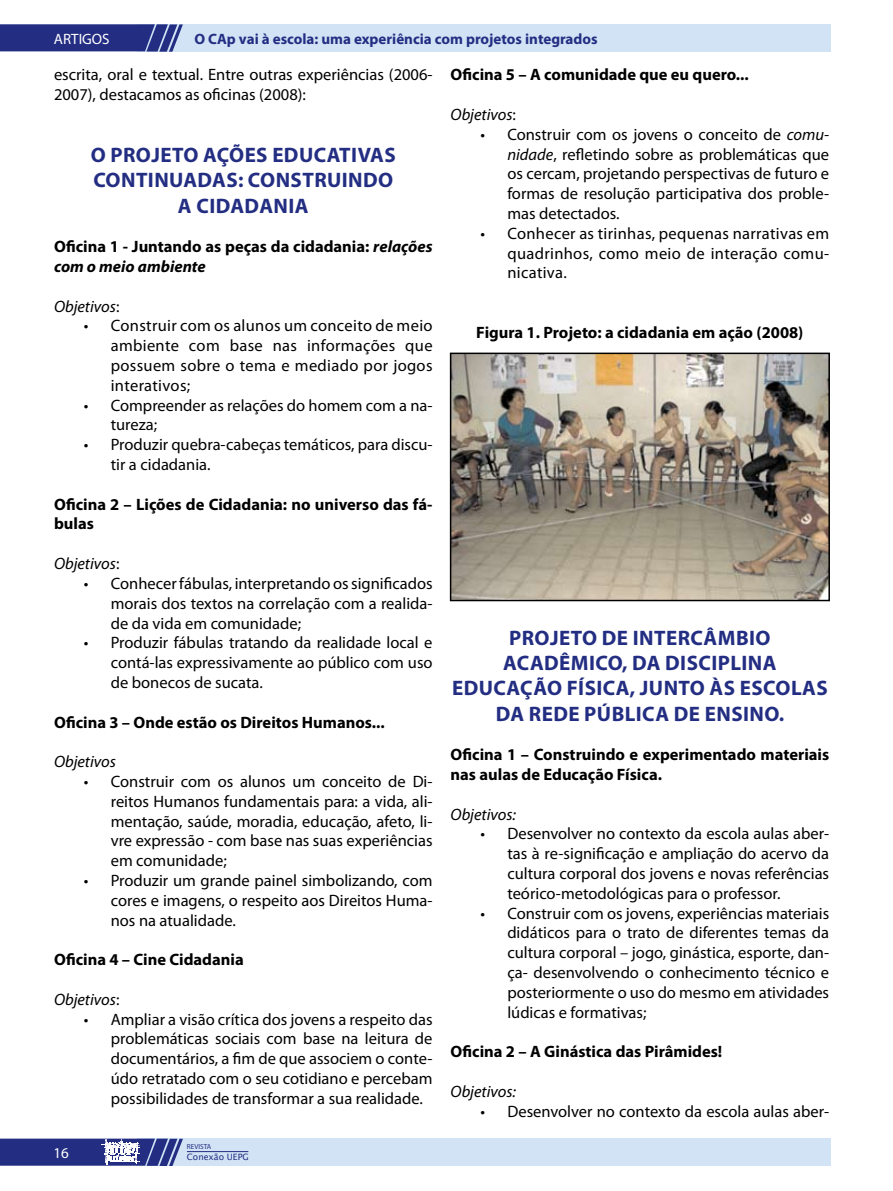
<style>
.page{position:relative;width:893px;height:1191px;background:#fff}
.page>*{position:absolute;margin:0;border:0;box-sizing:border-box;transform-origin:0 0}
.t1{font:700 21px/25.2px "Myriad Pro";letter-spacing:.02em;color:#232e83}
.t2{font:16.5px/19.8px "Myriad Pro";color:#000;text-align:justify}
.t3{font:700 16.5px/19.8px "Myriad Pro";color:#000}
.t4{font:italic 16.5px "Myriad Pro";color:#000}
.t5{font:700 15px "Myriad Pro";color:#232e83}
.t6{font:15px "Myriad Pro";color:#fff}
.t7{font:8.7px "Lucida Sans Unicode";color:#232e83}
.t8{font:7.2px "Myriad Pro";color:#232e83}
.s1{font-style:italic}
.s2{font-style:normal}
</style>
<div class="page">
<div style="left:137px;top:24px;width:694px;height:28px;background:#d1e3f5"></div>
<svg style="left:0;top:24px;width:183px;height:28px;background:#333e8d"></svg>
<div style="left:137px;top:1138px;width:694px;height:27px;background:#d1e3f5"></div>
<svg style="left:0;top:1138px;width:183px;height:28px;background:#4b559a"></svg>
<hr style="left:187px;top:1151px;width:61px;height:1px;background:#232e83">
<img style="left:453px;top:355px;width:374px;height:243px">
<div style="left:450px;top:352px;width:380px;height:249px;border:2px solid #000"></div>
<p class="t6" style="left:54px;top:29px;width:57px">ARTIGOS</p>
<p class="t5" style="left:194px;top:29px;width:405px">O CAp vai à escola: uma experiência com projetos integrados</p>
<p class="t2" style="left:54px;top:65px;width:380px">escrita, oral e textual. Entre outras experiências (2006-<br>2007), destacamos as oficinas (2008):</p>
<p class="t1" style="left:91px;top:142px;width:273px">O Projeto ações educativas</p>
<p class="t1" style="left:93px;top:167px;width:298px">continuadas: construindo</p>
<p class="t1" style="left:178px;top:192px;width:121px">a ci dadania</p>
<p class="t3" style="left:54px;top:236px;width:380px">Oficina 1 - Juntando as peças da cidadania: <span class="s1">relações com o meio ambiente</span></p>
<p class="t4" style="left:54px;top:296px;width:67px">Objetivos<span class="s2">:</span></p>
<p class="t2" style="left:111px;top:316px;width:323px;text-indent:-27px">• Construir com os alunos um conceito de meio ambiente com base nas informações que possuem sobre o tema e mediado por jogos interativos;</p>
<p class="t2" style="left:111px;top:395px;width:323px;text-indent:-27px">• Compreender as relações do homem com a na&shy;tureza;</p>
<p class="t2" style="left:111px;top:434px;width:323px;text-indent:-27px">• Produzir quebra-cabeças temáticos, para discu&shy;tir a cidadania.</p>
<p class="t3" style="left:54px;top:493px;width:380px">Oficina 2 – Lições de Cidadania: no universo das fá&shy;bulas</p>
<p class="t4" style="left:54px;top:553px;width:67px">Objetivos<span class="s2">:</span></p>
<p class="t2" style="left:111px;top:573px;width:323px;text-indent:-27px">• Conhecer fábulas, interpretando os significados morais dos textos na correlação com a realida&shy;de da vida em comunidade;</p>
<p class="t2" style="left:111px;top:632px;width:323px;text-indent:-27px">• Produzir fábulas tratando da realidade local e contá-las expressivamente ao público com uso de bonecos de sucata.</p>
<p class="t3" style="left:54px;top:711px;width:332px">Oficina 3 – Onde estão os Direitos Humanos...</p>
<p class="t4" style="left:54px;top:751px;width:64px">Objetivos</p>
<p class="t2" style="left:111px;top:771px;width:323px;text-indent:-27px">• Construir com os alunos um conceito de Di&shy;reitos Humanos fundamentais para: a vida, ali&shy;mentação, saúde, moradia, educação, afeto, li&shy;vre expressão - com base nas suas experiências em comunidade;</p>
<p class="t2" style="left:111px;top:870px;width:323px;text-indent:-27px">• Produzir um grande painel simbolizando, com cores e imagens, o respeito aos Direitos Huma&shy;nos na atualidade.</p>
<p class="t3" style="left:54px;top:949px;width:191px">Oficina 4 – Cine Cidadania</p>
<p class="t4" style="left:54px;top:989px;width:67px">Objetivos<span class="s2">:</span></p>
<p class="t2" style="left:111px;top:1009px;width:323px;text-indent:-27px">• Ampliar a visão crítica dos jovens a respeito das problemáticas sociais com base na leitura de documentários, a fim de que associem o conte&shy;údo retratado com o seu cotidiano e percebam possibilidades de transformar a sua realidade.</p>
<p class="t6" style="left:54px;top:1143px;width:17px">16</p>
<p class="t8" style="left:187px;top:1142px;width:26px">REVISTA</p>
<p class="t7" style="left:187px;top:1150px;width:63px">Conexão UEPG</p>
<p class="t3" style="left:451px;top:64px;width:300px">Oficina 5 – A comunidade que eu quero...</p>
<p class="t4" style="left:451px;top:104px;width:67px">Objetivos<span class="s2">:</span></p>
<p class="t2" style="left:507px;top:124px;width:323px;text-indent:-27px">• Construir com os jovens o conceito de <span class="s1">comu&shy;nidade</span>, refletindo sobre as problemáticas que os cercam, projetando perspectivas de futuro e formas de resolução participativa dos proble&shy;mas detectados.</p>
<p class="t2" style="left:507px;top:223px;width:323px;text-indent:-27px">• Conhecer as tirinhas, pequenas narrativas em quadrinhos, como meio de interação comu&shy;nicativa.</p>
<p class="t3" style="left:476px;top:322px;width:329px">Figura 1. Projeto: a cidadania em ação (2008)</p>
<p class="t1" style="left:503px;top:624px;width:229px">Projeto de intercâmbio aca</p>
<p class="t1" style="left:544px;top:649px;width:41px">dêmico</p>
<p class="t1" style="left:622px;top:649px;width:69px">, da discipli</p>
<p class="t1" style="left:748px;top:649px;width:27px">na</p>
<p class="t1" style="left:452px;top:675px;width:145px">Educação Física</p>
<p class="t1" style="left:630px;top:675px;width:124px">, junto às escolas</p>
<p class="t1" style="left:496px;top:700px;width:129px">da rede pública</p>
<p class="t1" style="left:674px;top:700px;width:112px">de ensino.</p>
<p class="t3" style="left:451px;top:744px;width:380px">Oficina 1 – Construindo e experimentado materiais nas aulas de Educação Física.</p>
<p class="t4" style="left:451px;top:804px;width:67px">Objetivos:</p>
<p class="t2" style="left:507px;top:823px;width:323px;text-indent:-27px">• Desenvolver no contexto da escola aulas aber&shy;tas à re-significação e ampliação do acervo da cultura corporal dos jovens e novas referências teórico-metodológicas para o professor.</p>
<p class="t2" style="left:507px;top:903px;width:323px;text-indent:-27px">• Construir com os jovens, experiências materiais didáticos para o trato de diferentes temas da cultura corporal – jogo, ginástica, esporte, dan&shy;ça- desenvolvendo o conhecimento técnico e posteriormente o uso do mesmo em atividades lúdicas e formativas;</p>
<p class="t3" style="left:451px;top:1041px;width:273px">Oficina 2 – A Ginástica das Pirâmides!</p>
<p class="t4" style="left:451px;top:1081px;width:67px">Objetivos:</p>
<p class="t2" style="left:480px;top:1101px;width:350px">• Desenvolver no contexto da escola aulas aber-</p>
</div>
